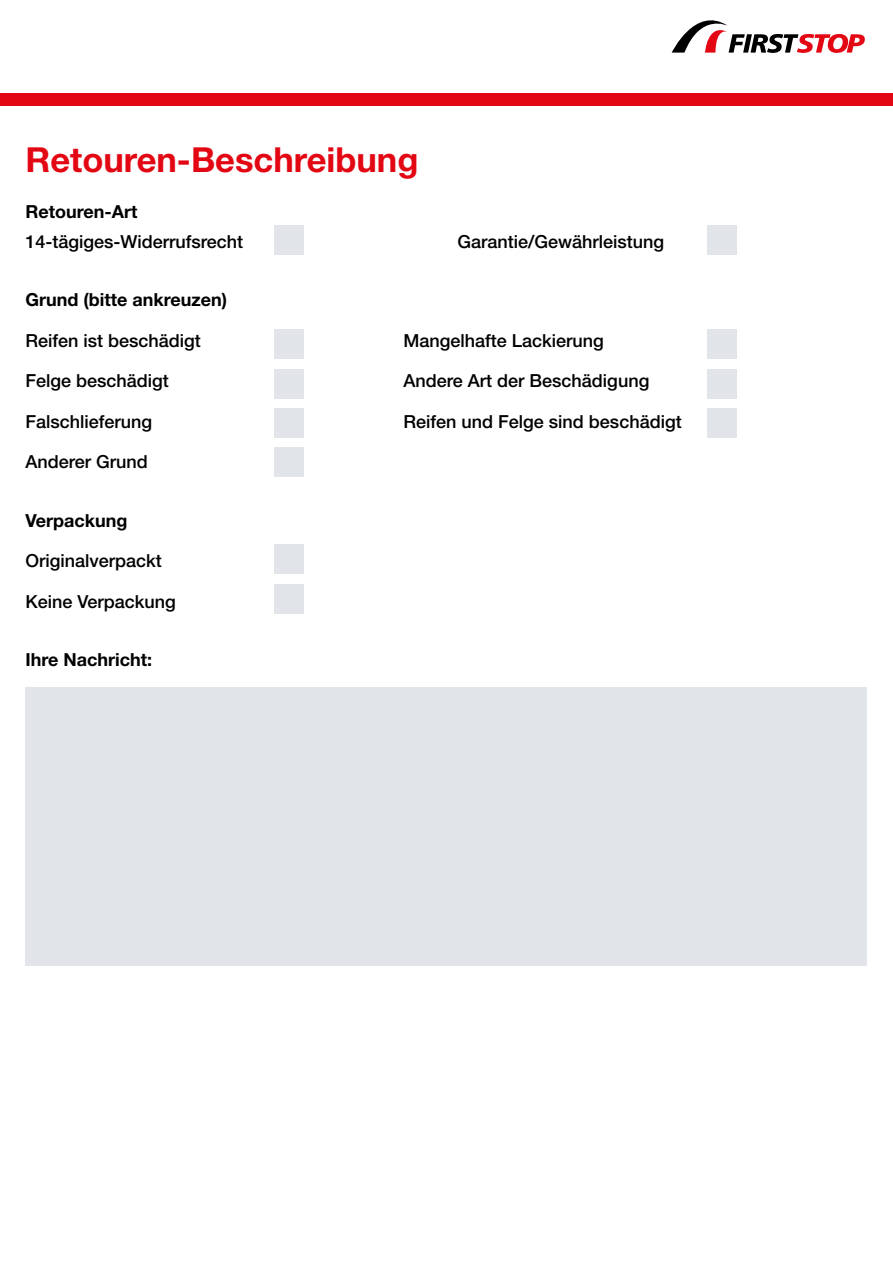
<style>
.page{position:relative;width:893px;height:1263px;background:#fff}
.page>*{position:absolute;margin:0;border:0;box-sizing:border-box;transform-origin:0 0}
.t1{font:700 34.5px "Helvetica Neue LT Pro";color:#e30613}
.t2{font:500 18px "Helvetica Neue LT Pro";color:#000}
.t3{font:700 18px "Helvetica Neue LT Pro";color:#000}
</style>
<div class="page">
<div style="left:0;top:94px;width:893px;height:12px;background:#e30613"></div>
<svg style="left:672px;top:20px;width:193px;height:33px"></svg>
<div style="left:707px;top:225px;width:30px;height:30px;background:#e1e5e9"></div>
<div style="left:707px;top:330px;width:30px;height:29px;background:#e1e5e9"></div>
<div style="left:707px;top:369px;width:30px;height:30px;background:#e1e5e9"></div>
<div style="left:707px;top:408px;width:30px;height:30px;background:#e1e5e9"></div>
<div style="left:274px;top:225px;width:30px;height:30px;background:#e1e5e9"></div>
<div style="left:274px;top:330px;width:30px;height:29px;background:#e1e5e9"></div>
<div style="left:274px;top:369px;width:30px;height:30px;background:#e1e5e9"></div>
<div style="left:274px;top:408px;width:30px;height:30px;background:#e1e5e9"></div>
<div style="left:274px;top:447px;width:30px;height:30px;background:#e1e5e9"></div>
<div style="left:274px;top:544px;width:30px;height:30px;background:#e1e5e9"></div>
<div style="left:274px;top:584px;width:30px;height:29px;background:#e1e5e9"></div>
<div style="left:26px;top:687px;width:841px;height:278px;background:#e1e5e9"></div>
<h1 class="t1" style="left:26px;top:139px;width:394px">Retouren-Beschreibung</h1>
<p class="t3" style="left:26px;top:200px;width:114px">Retouren-Art</p>
<p class="t2" style="left:26px;top:230px;width:219px">14-tägiges-Widerrufsrecht</p>
<p class="t2" style="left:458px;top:230px;width:208px">Garantie/Gewährleistung</p>
<p class="t3" style="left:26px;top:289px;width:203px">Grund (bitte ankreuzen)</p>
<p class="t2" style="left:26px;top:329px;width:177px">Reifen ist beschädigt</p>
<p class="t2" style="left:404px;top:329px;width:202px">Mangelhafte Lackierung</p>
<p class="t2" style="left:26px;top:370px;width:145px">Felge beschädigt</p>
<p class="t2" style="left:404px;top:370px;width:247px">Andere Art der Beschädigung</p>
<p class="t2" style="left:26px;top:410px;width:128px">Falschlieferung</p>
<p class="t2" style="left:404px;top:410px;width:280px">Reifen und Felge sind beschädigt</p>
<p class="t2" style="left:26px;top:451px;width:124px">Anderer Grund</p>
<p class="t3" style="left:26px;top:509px;width:104px">Verpackung</p>
<p class="t2" style="left:26px;top:550px;width:138px">Originalverpackt</p>
<p class="t2" style="left:26px;top:590px;width:152px">Keine Verpackung</p>
<p class="t3" style="left:26px;top:649px;width:128px">Ihre Nachricht:</p>
</div>
